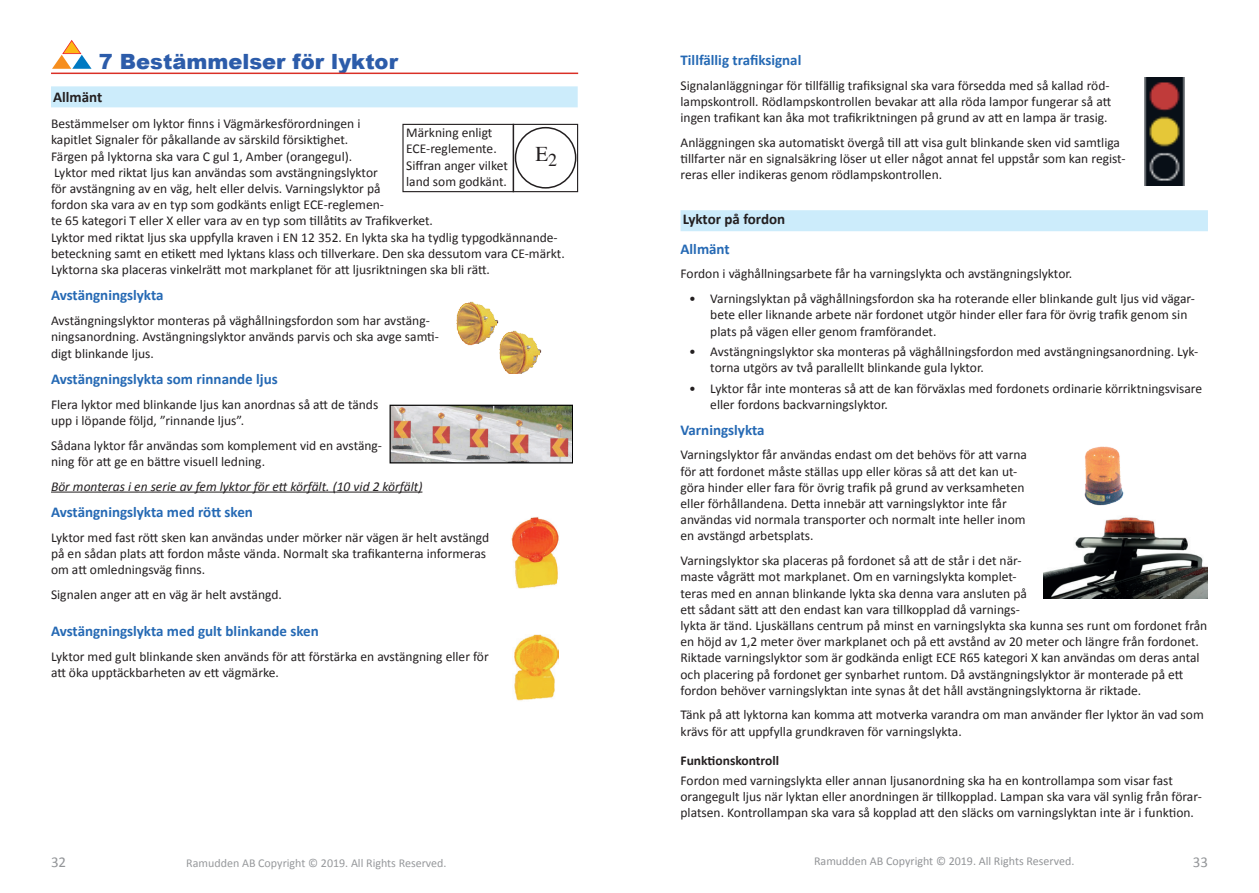
<style>
.page{position:relative;width:1259px;height:893px;background:#fff}
.page>*{position:absolute;margin:0;border:0;box-sizing:border-box;transform-origin:0 0}
.t1{font:900 21px "Arial";color:#2c5caa}
.t2{font:21px "Times";color:#231f20}
.t3{font:700 15px "Calibri";color:#2569b4}
.t4{font:700 15px "Calibri";color:#231f20}
.t5{font:15px "Calibri";color:#939598}
.t6{font:13.5px/16.2px "Calibri";color:#231f20}
.t7{font:italic 13.5px "Calibri";color:#231f20}
.t8{font:700 13.5px "Calibri";color:#231f20}
.t9{font:12px "Calibri";color:#97999c}
.t10{font:12px "Calibri";color:#939598}
</style>
<div class="page">
<div style="left:51px;top:86px;width:527px;height:21px;background:#ccecfb"></div>
<hr style="left:51px;top:492px;width:371px;height:1px;background:#231f20">
<svg style="left:52px;top:40px;width:40px;height:29px"></svg>
<hr style="left:51px;top:73px;width:527px;height:1px;background:#da2f26">
<div style="left:402px;top:124px;width:176px;height:68px;border:1px solid #231f20"></div>
<div style="left:515px;top:127px;width:61px;height:62px;border:2px solid #231f20;border-radius:50%"></div>
<hr style="left:512px;top:124px;width:2px;height:68px;background:#231f20">
<img style="left:456px;top:302px;width:42px;height:43px">
<img style="left:499px;top:330px;width:42px;height:44px">
<img style="left:389px;top:405px;width:183px;height:58px">
<img style="left:511px;top:517px;width:48px;height:71px">
<img style="left:514px;top:634px;width:45px;height:67px">
<div style="left:680px;top:210px;width:528px;height:21px;background:#ccecfb"></div>
<img style="left:1144px;top:78px;width:40px;height:108px">
<img style="left:1084px;top:446px;width:40px;height:60px">
<img style="left:1043px;top:517px;width:164px;height:82px">
<h1 class="t1" style="left:99px;top:46px;width:301px">7 Bestämmelser för lyktor</h1>
<p class="t4" style="left:53px;top:88px;width:51px">Allmänt</p>
<p class="t6" style="left:51px;top:115px;width:515px">Bestämmelser om lyktor finns i Vägmärkesförordningen i<br>kapitlet Signaler för påkallande av särskild försiktighet.<br>Färgen på lyktorna ska vara C gul 1, Amber (orangegul).<br>Lyktor med riktat ljus kan användas som avstängningslyktor<br>för avstängning av en väg, helt eller delvis. Varningslyktor på<br>fordon ska vara av en typ som godkänts enligt ECE-reglemen-<br>te 65 kategori T eller X eller vara av en typ som tillåtits av Trafikverket.<br>Lyktor med riktat ljus ska uppfylla kraven i EN 12 352. En lykta ska ha tydlig typgodkännande&shy;beteckning samt en etikett med lyktans klass och tillverkare. Den ska dessutom vara CE-märkt.<br>Lyktorna ska placeras vinkelrätt mot markplanet för att ljusriktningen ska bli rätt.</p>
<p class="t3" style="left:51px;top:286px;width:114px">Avstängningslykta</p>
<p class="t6" style="left:51px;top:312px;width:389px">Avstängningslyktor monteras på väghållningsfordon som har avstäng&shy;ningsanordning. Avstängningslyktor används parvis och ska avge samti&shy;digt blinkande ljus.</p>
<p class="t3" style="left:51px;top:370px;width:228px">Avstängningslykta som rinnande ljus</p>
<p class="t6" style="left:51px;top:395px;width:329px">Flera lyktor med blinkande ljus kan anordnas så att de tänds upp i löpande följd, ”rinnande ljus”.</p>
<p class="t6" style="left:51px;top:436px;width:332px">Sådana lyktor får användas som komplement vid en avstäng&shy;ning för att ge en bättre visuell ledning.</p>
<p class="t7" style="left:51px;top:478px;width:373px">Bör monteras i en serie av fem lyktor för ett körfält. (10 vid 2 körfält)</p>
<p class="t3" style="left:51px;top:503px;width:203px">Avstängningslykta med rött sken</p>
<p class="t6" style="left:51px;top:529px;width:440px">Lyktor med fast rött sken kan användas under mörker när vägen är helt avstängd på en sådan plats att fordon måste vända. Normalt ska trafikanterna informeras om att omledningsväg finns.</p>
<p class="t6" style="left:51px;top:586px;width:232px">Signalen anger att en väg är helt avstängd.</p>
<p class="t3" style="left:51px;top:622px;width:269px">Avstängningslykta med gult blinkande sken</p>
<p class="t6" style="left:51px;top:648px;width:439px">Lyktor med gult blinkande sken används för att förstärka en avstängning eller för att öka upptäckbarheten av ett vägmärke.</p>
<p class="t6" style="left:406px;top:124px;width:103px">Märkning enligt<br>ECE-reglemente.<br>Siffran anger vilket land som godkänt.</p>
<h1 class="t2" style="left:535px;top:135px;width:23px">E<sub>2</sub></h1>
<p class="t3" style="left:680px;top:51px;width:122px">Tillfällig trafiksignal</p>
<p class="t6" style="left:680px;top:77px;width:432px">Signalanläggningar för tillfällig trafiksignal ska vara försedda med så kallad röd&shy;lampskontroll. Rödlampskontrollen bevakar att alla röda lampor fungerar så att ingen trafikant kan åka mot trafikriktningen på grund av att en lampa är trasig.</p>
<p class="t6" style="left:680px;top:134px;width:446px">Anläggningen ska automatiskt övergå till att visa gult blinkande sken vid samtliga tillfarter när en signalsäkring löser ut eller något annat fel uppstår som kan regist&shy;reras eller indikeras genom rödlampskontrollen.</p>
<p class="t4" style="left:682px;top:210px;width:104px">Lyktor på fordon</p>
<p class="t3" style="left:680px;top:239px;width:51px">Allmänt</p>
<p class="t6" style="left:680px;top:265px;width:393px">Fordon i väghållningsarbete får ha varningslykta och avstängningslyktor.</p>
<p class="t6" style="left:710px;top:290px;width:486px;text-indent:-21px">• Varningslyktan på väghållningsfordon ska ha roterande eller blinkande gult ljus vid vägar&shy;bete eller liknande arbete när fordonet utgör hinder eller fara för övrig trafik genom sin plats på vägen eller genom framförandet.</p>
<p class="t6" style="left:710px;top:343px;width:489px;text-indent:-21px">• Avstängningslyktor ska monteras på väghållningsfordon med avstängningsanordning. Lyk&shy;torna utgörs av två parallellt blinkande gula lyktor.</p>
<p class="t6" style="left:710px;top:379px;width:493px;text-indent:-21px">• Lyktor får inte monteras så att de kan förväxlas med fordonets ordinarie körriktningsvisare eller fordons backvarningslyktor.</p>
<p class="t3" style="left:680px;top:420px;width:86px">Varningslykta</p>
<p class="t6" style="left:680px;top:446px;width:348px">Varningslyktor får användas endast om det behövs för att varna för att fordonet måste ställas upp eller köras så att det kan ut&shy;göra hinder eller fara för övrig trafik på grund av verksamheten eller förhållandena. Detta innebär att varningslyktor inte får användas vid normala transporter och normalt inte heller inom en avstängd arbetsplats.</p>
<p class="t6" style="left:680px;top:552px;width:528px">Varningslyktor ska placeras på fordonet så att de står i det när-<br>maste vågrätt mot markplanet. Om en varningslykta komplet-<br>teras med en annan blinkande lykta ska denna vara ansluten på<br>ett sådant sätt att den endast kan vara tillkopplad då varnings-<br>lykta är tänd. Ljuskällans centrum på minst en varningslykta ska kunna ses runt om fordonet från en höjd av 1,2 meter över markplanet och på ett avstånd av 20 meter och längre från fordonet.<br>Riktade varningslyktor som är godkända enligt ECE R65 kategori X kan användas om deras antal och placering på fordonet ger synbarhet runtom. Då avstängningslyktor är monterade på ett fordon behöver varningslyktan inte synas åt det håll avstängningslyktorna är riktade.</p>
<p class="t6" style="left:680px;top:706px;width:525px">Tänk på att lyktorna kan komma att motverka varandra om man använder fler lyktor än vad som krävs för att uppfylla grundkraven för varningslykta.</p>
<p class="t8" style="left:680px;top:752px;width:100px">Funktionskontroll</p>
<p class="t6" style="left:680px;top:772px;width:523px">Fordon med varningslykta eller annan ljusanordning ska ha en kontrollampa som visar fast orangegult ljus när lyktan eller anordningen är tillkopplad. Lampan ska vara väl synlig från förar&shy;platsen. Kontrollampan ska vara så kopplad att den släcks om varningslyktan inte är i funktion.</p>
<p class="t5" style="left:51px;top:852px;width:17px">32</p>
<p class="t9" style="left:186px;top:855px;width:262px">Ramudden AB Copyright © 2019. All Rights Reserved.</p>
<p class="t10" style="left:814px;top:853px;width:262px">Ramudden AB Copyright © 2019. All Rights Reserved.</p>
<p class="t5" style="left:1192px;top:852px;width:17px">33</p>
</div>
